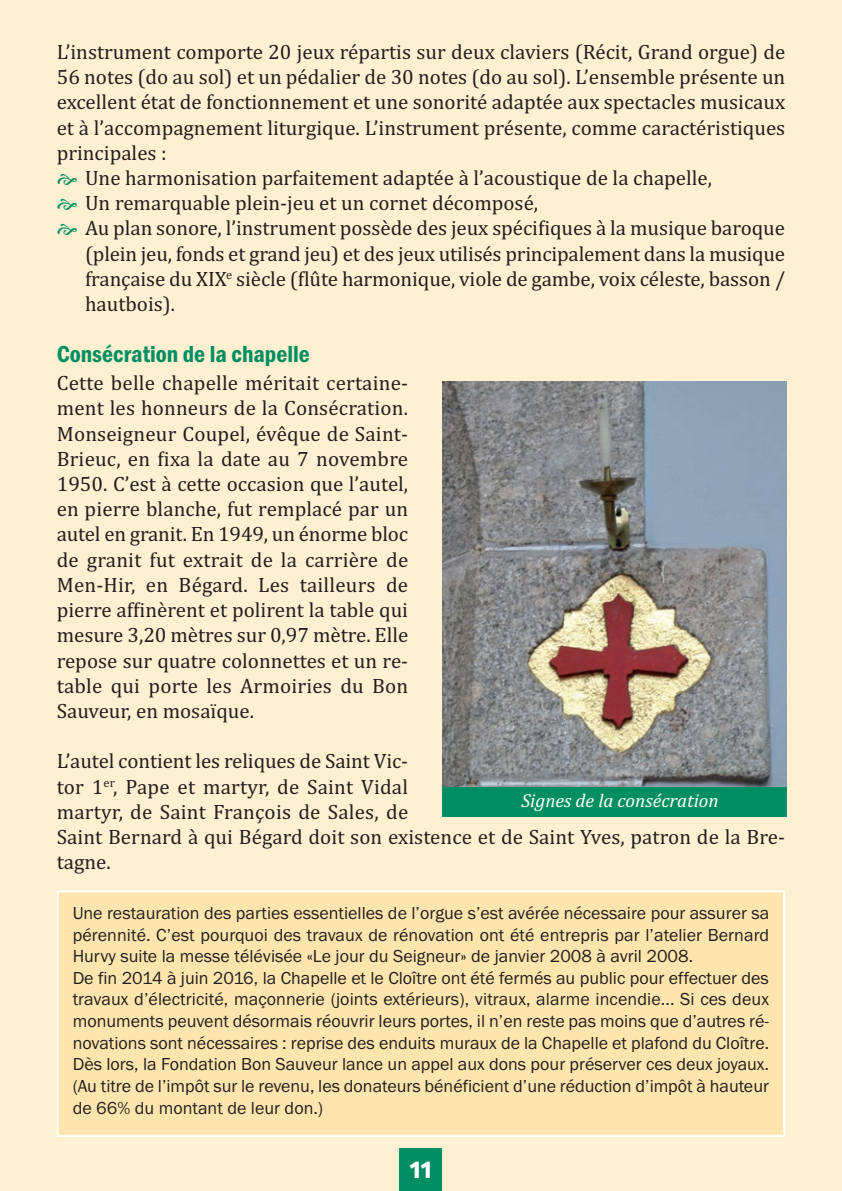
<style>
.page{position:relative;width:842px;height:1191px;background:#fef0d0}
.page>*{position:absolute;margin:0;border:0;box-sizing:border-box;transform-origin:0 0}
.t1{font:600 condensed 24px "Franklin Gothic";color:#008e62}
.t2{font:800 24px "Pluto Cond";color:#fff}
.t3{font:21px/25.2px "Cambria";color:#231f20;text-align:justify}
.t4{font:italic 19px "Cambria";color:#fff}
.t5{font:18px/21.6px "Franklin Gothic";color:#231f20}
</style>
<div class="page">
<div style="left:400px;top:1148px;width:42px;height:43px;background:#008e62"></div>
<img style="left:442px;top:381px;width:344px;height:406px">
<div style="left:442px;top:787px;width:344px;height:29px;background:#008e62"></div>
<div style="left:59px;top:892px;width:724px;height:242px;background:#fee5ad"></div>
<div style="left:57px;top:890px;width:728px;height:246px;border:2px solid #fff"></div>
<p class="t3" style="left:57px;top:39px;width:730px">L’instrument comporte 20 jeux répartis sur deux claviers (Récit, Grand orgue) de</p>
<p class="t3" style="left:57px;top:64px;width:730px">56 notes (do au sol) et un pédalier de 30 notes (do au sol). L’ensemble présente un</p>
<p class="t3" style="left:57px;top:89px;width:730px">excellent état de fonctionnement et une sonorité adaptée aux spectacles musicaux</p>
<p class="t3" style="left:57px;top:115px;width:730px">et à l’accompagnement liturgique. L’instrument présente, comme caractéristiques</p>
<p class="t3" style="left:57px;top:140px;width:112px">principales :</p>
<p class="t3" style="left:85px;top:165px;width:629px">Une harmonisation parfaitement adaptée à l’acoustique de la chapelle,</p>
<p class="t3" style="left:85px;top:190px;width:455px">Un remarquable plein-jeu et un cornet décomposé,</p>
<p class="t3" style="left:85px;top:215px;width:701px">Au plan sonore, l’instrument possède des jeux spécifiques à la musique baroque</p>
<p class="t3" style="left:85px;top:241px;width:701px">(plein jeu, fonds et grand jeu) et des jeux utilisés principalement dans la musique</p>
<p class="t3" style="left:85px;top:266px;width:702px">française du XIX<sup>e</sup> siècle (flûte harmonique, viole de gambe, voix céleste, basson /</p>
<p class="t3" style="left:85px;top:291px;width:92px">hautbois).</p>
<p class="t1" style="left:57px;top:339px;width:255px">Consécration de la chapelle</p>
<p class="t3" style="left:57px;top:370px;width:353px">Cette belle chapelle méritait certaine&shy;ment les honneurs de la Consécration.<br>Monseigneur Coupel, évêque de Saint-Brieuc, en fixa la date au 7 novembre 1950. C’est à cette occasion que l’autel, en pierre blanche, fut remplacé par un autel en granit. En 1949, un énorme bloc de granit fut extrait de la carrière de Men-Hir, en Bégard. Les tailleurs de pierre affinèrent et polirent la table qui mesure 3,20 mètres sur 0,97 mètre. Elle repose sur quatre colonnettes et un re&shy;table qui porte les Armoiries du Bon Sauveur, en mosaïque.</p>
<p class="t3" style="left:57px;top:748px;width:730px;text-align:left">L’autel contient les reliques de Saint Vic-<br>tor 1<sup>er</sup>, Pape et martyr, de Saint Vidal<br>martyr, de Saint François de Sales, de<br>Saint Bernard à qui Bégard doit son existence et de Saint Yves, patron de la Bre&shy;tagne.</p>
<p class="t4" style="left:521px;top:789px;width:199px">Signes de la consécration</p>
<p class="t5" style="left:73px;top:902px;width:698px">Une restauration des parties essentielles de l’orgue s’est avérée nécessaire pour assurer sa pérennité. C’est pourquoi des travaux de rénovation ont été entrepris par l’atelier Bernard Hurvy suite la messe télévisée «Le jour du Seigneur» de janvier 2008 à avril 2008.<br>De fin 2014 à juin 2016, la Chapelle et le Cloître ont été fermés au public pour effectuer des travaux d’électricité, maçonnerie (joints extérieurs), vitraux, alarme incendie... Si ces deux monuments peuvent désormais réouvrir leurs portes, il n’en reste pas moins que d’autres ré&shy;novations sont nécessaires : reprise des enduits muraux de la Chapelle et plafond du Cloître.<br>Dès lors, la Fondation Bon Sauveur lance un appel aux dons pour préserver ces deux joyaux. (Au titre de l’impôt sur le revenu, les donateurs bénéficient d’une réduction d’impôt à hauteur de 66% du montant de leur don.)</p>
<p class="t2" style="left:410px;top:1160px;width:24px">11</p>
</div>
